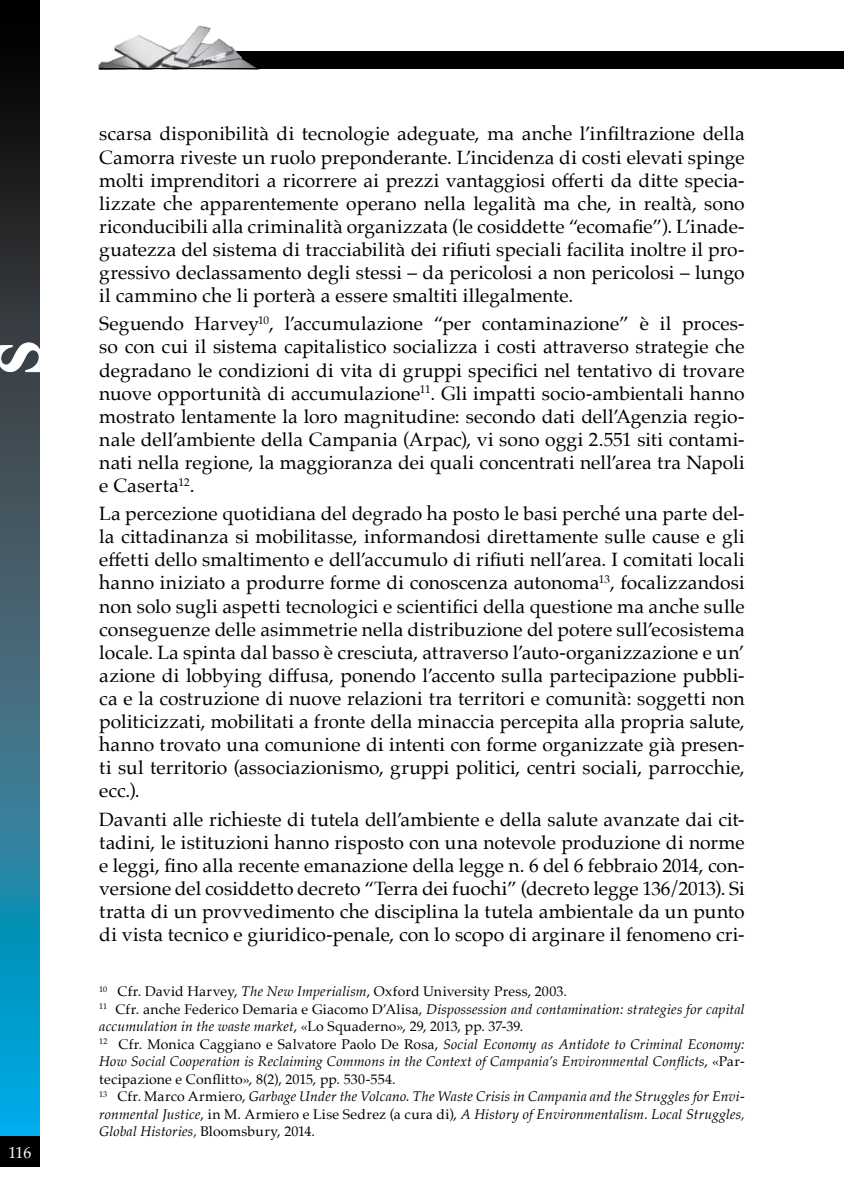
<style>
.page{position:relative;width:844px;height:1191px;background:#fff}
.page>*{position:absolute;margin:0;border:0;box-sizing:border-box;transform-origin:0 0}
.t1{font:19.25px/23.1px "Palatino";letter-spacing:.005em;color:#000;text-align:justify}
.t2{font:15.75px "Palatino";color:#fff}
.t3{font:italic 14px/17.5px "Palatino";letter-spacing:.015em;color:#000}
.s1{font-style:normal}
</style>
<div class="page">
<svg style="left:0;top:0;width:40px;height:1136px;background:#265b6d"></svg>
<div style="left:124px;top:52px;width:719px;height:17px;background:#000"></div>
<div style="left:0;top:1136px;width:40px;height:30px;background:#000"></div>
<img style="left:98px;top:25px;width:171px;height:44px">
<hr style="left:99px;top:68px;width:162px;height:1px;background:#000">
<svg style="left:0;top:342px;width:40px;height:30px"></svg>
<p class="t2" style="left:8px;top:1139px;width:24px">116</p>
<p class="t1" style="left:99px;top:122px;width:646px">scarsa disponibilità di tecnologie adeguate, ma anche l’infiltrazione della Camorra riveste un ruolo preponderante. L’incidenza di costi elevati spinge molti imprenditori a ricorrere ai prezzi vantaggiosi offerti da ditte specia&shy;lizzate che apparentemente operano nella legalità ma che, in realtà, sono riconducibili alla criminalità organizzata (le cosiddette “ecomafie”). L’inade&shy;guatezza del sistema di tracciabilità dei rifiuti speciali facilita inoltre il pro&shy;gressivo declassamento degli stessi – da pericolosi a non pericolosi – lungo il cammino che li porterà a essere smaltiti illegalmente.</p>
<p class="t1" style="left:99px;top:312px;width:646px">Seguendo Harvey<sup>10</sup>, l’accumulazione “per contaminazione” è il proces&shy;so con cui il sistema capitalistico socializza i costi attraverso strategie che degradano le condizioni di vita di gruppi specifici nel tentativo di trovare nuove opportunità di accumulazione<sup>11</sup>. Gli impatti socio-ambientali hanno mostrato lentamente la loro magnitudine: secondo dati dell’Agenzia regio&shy;nale dell’ambiente della Campania (Arpac), vi sono oggi 2.551 siti contami&shy;nati nella regione, la maggioranza dei quali concentrati nell’area tra Napoli e Caserta<sup>12</sup>.</p>
<p class="t1" style="left:99px;top:502px;width:646px">La percezione quotidiana del degrado ha posto le basi perché una parte del&shy;la cittadinanza si mobilitasse, informandosi direttamente sulle cause e gli effetti dello smaltimento e dell’accumulo di rifiuti nell’area. I comitati locali hanno iniziato a produrre forme di conoscenza autonoma<sup>13</sup>, focalizzandosi non solo sugli aspetti tecnologici e scientifici della questione ma anche sulle conseguenze delle asimmetrie nella distribuzione del potere sull’ecosistema locale. La spinta dal basso è cresciuta, attraverso l’auto-organizzazione e un’ azione di lobbying diffusa, ponendo l’accento sulla partecipazione pubbli&shy;ca e la costruzione di nuove relazioni tra territori e comunità: soggetti non politicizzati, mobilitati a fronte della minaccia percepita alla propria salute, hanno trovato una comunione di intenti con forme organizzate già presen&shy;ti sul territorio (associazionismo, gruppi politici, centri sociali, parrocchie, ecc.).</p>
<p class="t1" style="left:99px;top:807px;width:646px">Davanti alle richieste di tutela dell’ambiente e della salute avanzate dai cit&shy;tadini, le istituzioni hanno risposto con una notevole produzione di norme e leggi, fino alla recente emanazione della legge n. 6 del 6 febbraio 2014, con&shy;versione del cosiddetto decreto “Terra dei fuochi” (decreto legge 136/2013). Si tratta di un provvedimento che disciplina la tutela ambientale da un punto di vista tecnico e giuridico-penale, con lo scopo di arginare il fenomeno cri-</p>
<p class="t3" style="left:99px;top:982px;width:646px"><sup>10</sup> <span class="s1">Cfr. David Harvey,</span> The New Imperialism<span class="s1">, Oxford University Press, 2003.<br></span><sup>11</sup> <span class="s1">Cfr. anche Federico Demaria e Giacomo D’Alisa,</span> Dispossession and contamination: strategies for capital accumulation in the waste market<span class="s1">, «Lo Squaderno», 29, 2013, pp. 37-39.<br></span><sup>12</sup> <span class="s1">Cfr. Monica Caggiano e Salvatore Paolo De Rosa,</span> Social Economy as Antidote to Criminal Economy:<br>How Social Cooperation is Reclaiming Commons in the Context of Campania’s Environmental Conflicts<span class="s1">, «Par&shy;tecipazione e Conflitto», 8(2), 2015, pp. 530-554.<br></span><sup>13</sup> <span class="s1">Cfr. Marco Armiero,</span> Garbage Under the Volcano. The Waste Crisis in Campania and the Struggles for Envi&shy;ronmental Justice<span class="s1">, in M. Armiero e Lise Sedrez (a cura di),</span> A History of Environmentalism. Local Struggles, Global Histories, <span class="s1">Bloomsbury, 2014.</span></p>
</div>
